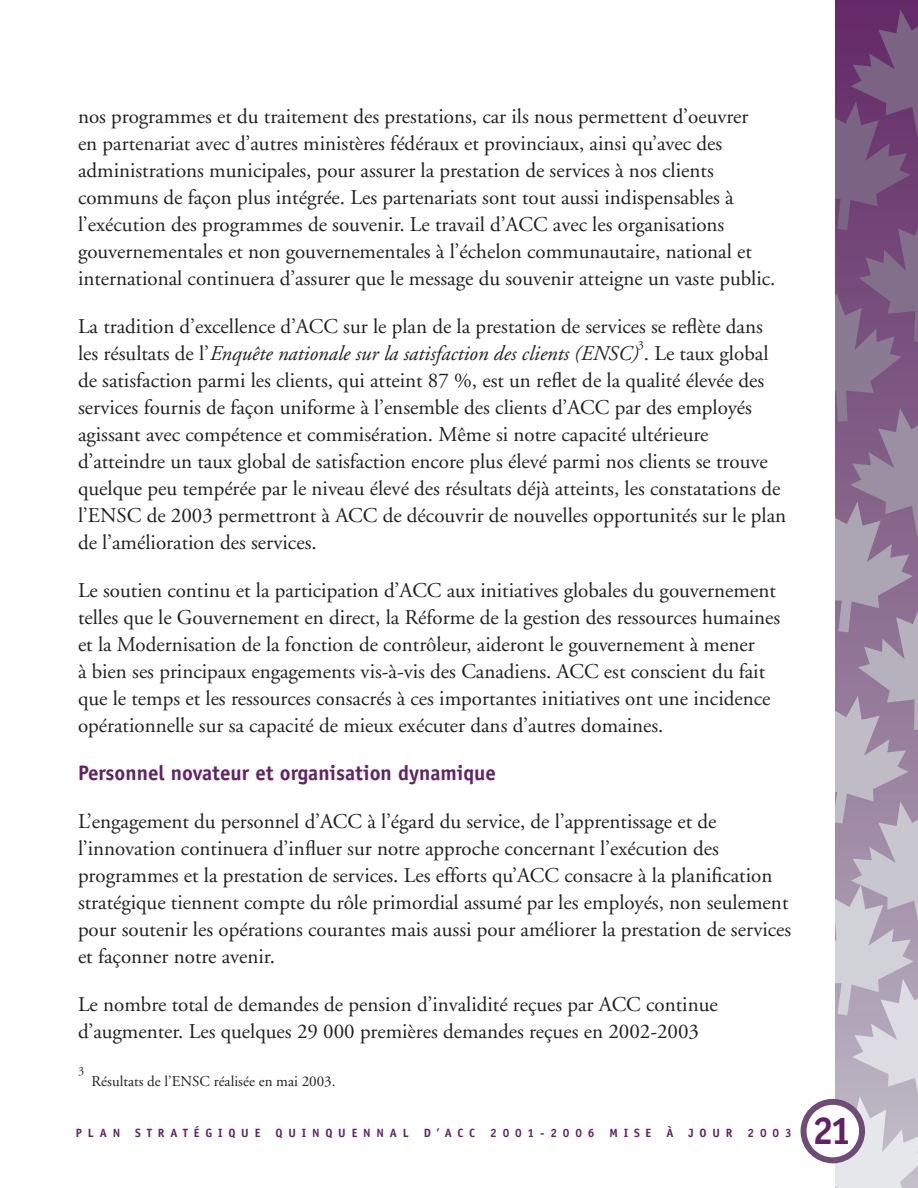
<style>
.page{position:relative;width:918px;height:1188px;background:#fff}
.page>*{position:absolute;margin:0;border:0;box-sizing:border-box;transform-origin:0 0}
.t1{font:700 39px "Officina Sans";color:#612366}
.t2{font:21px/27px "Adobe Garamond";color:#231f20}
.t3{font:700 21px "Officina Sans";color:#612366}
.t4{font:15px "Adobe Garamond";color:#231f20}
.t5{font:12.3px "Adobe Garamond";color:#231f20}
.t6{font:700 12px "Officina Sans";letter-spacing:.485em;color:#612366}
.s1{font-style:italic}
</style>
<div class="page">
<svg style="left:801px;top:9px;width:117px;height:1179px"></svg>
<p class="t2" style="left:78px;top:104px;width:699px">nos programmes et du traitement des prestations, car ils nous permettent d’oeuvrer<br>en partenariat avec d’autres ministères fédéraux et provinciaux, ainsi qu’avec des administrations municipales, pour assurer la prestation de services à nos clients communs de façon plus intégrée. Les partenariats sont tout aussi indispensables à l’exécution des programmes de souvenir. Le travail d’ACC avec les organisations gouvernementales et non gouvernementales à l’échelon communautaire, national et international continuera d’assurer que le message du souvenir atteigne un vaste public.</p>
<p class="t2" style="left:78px;top:314px;width:692px">La tradition d’excellence d’ACC sur le plan de la prestation de services se reflète dans les résultats de l’<span class="s1">Enquête nationale sur la satisfaction des clients (ENSC)</span> . Le taux global</p>
<p class="t5" style="left:638px;top:338px;width:8px">3</p>
<p class="t2" style="left:78px;top:368px;width:710px">de satisfaction parmi les clients, qui atteint 87 %, est un reflet de la qualité élevée des services fournis de façon uniforme à l’ensemble des clients d’ACC par des employés agissant avec compétence et commisération. Même si notre capacité ultérieure d’atteindre un taux global de satisfaction encore plus élevé parmi nos clients se trouve quelque peu tempérée par le niveau élevé des résultats déjà atteints, les constatations de l’ENSC de 2003 permettront à ACC de découvrir de nouvelles opportunités sur le plan de l’amélioration des services.</p>
<p class="t2" style="left:78px;top:578px;width:704px">Le soutien continu et la participation d’ACC aux initiatives globales du gouvernement telles que le Gouvernement en direct, la Réforme de la gestion des ressources humaines et la Modernisation de la fonction de contrôleur, aideront le gouvernement à mener<br>à bien ses principaux engagements vis-à-vis des Canadiens. ACC est conscient du fait que le temps et les ressources consacrés à ces importantes initiatives ont une incidence opérationnelle sur sa capacité de mieux exécuter dans d’autres domaines.</p>
<p class="t3" style="left:78px;top:760px;width:420px">Personnel novateur et organisation dynamique</p>
<p class="t2" style="left:78px;top:809px;width:715px">L’engagement du personnel d’ACC à l’égard du service, de l’apprentissage et de l’innovation continuera d’influer sur notre approche concernant l’exécution des programmes et la prestation de services. Les efforts qu’ACC consacre à la planification stratégique tiennent compte du rôle primordial assumé par les employés, non seulement pour soutenir les opérations courantes mais aussi pour améliorer la prestation de services et façonner notre avenir.</p>
<p class="t2" style="left:78px;top:992px;width:641px">Le nombre total de demandes de pension d’invalidité reçues par ACC continue d’augmenter. Les quelques 29 000 premières demandes reçues en 2002-2003</p>
<p class="t5" style="left:78px;top:1064px;width:8px">3</p>
<p class="t4" style="left:92px;top:1074px;width:245px">Résultats de l’ENSC réalisée en mai 2003.</p>
<p class="t6" style="left:76px;top:1125px;width:46px">PLAN</p>
<p class="t6" style="left:135px;top:1125px;width:127px">STRATÉGIQUE</p>
<p class="t6" style="left:275px;top:1125px;width:135px">QUINQUENNAL</p>
<p class="t6" style="left:424px;top:1125px;width:172px">D’ACC 2001-2006</p>
<p class="t6" style="left:610px;top:1125px;width:184px">MISE À JOUR 2003</p>
<h1 class="t1" style="left:812px;top:1106px;width:41px">21</h1>
</div>
